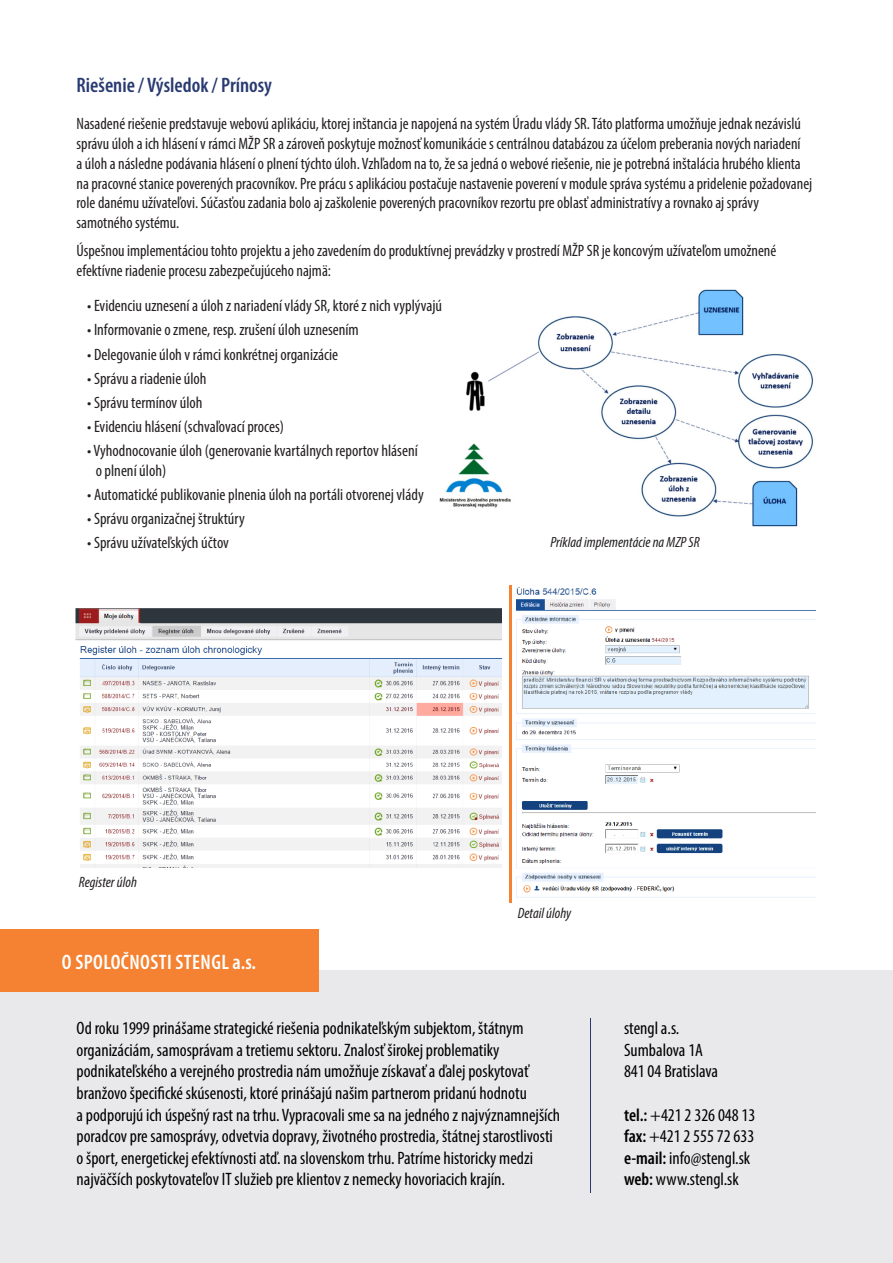
<style>
.page{position:relative;width:893px;height:1263px;background:#fff}
.page>*{position:absolute;margin:0;border:0;box-sizing:border-box;transform-origin:0 0}
.Nadpis{font:600 condensed 21px "Myriad Pro";color:#283a71}
.t1{font:600 condensed 21px "Myriad Pro";letter-spacing:.02em;color:#fff}
.t2{font:condensed 18px/21.6px "Myriad Pro";color:#000}
.TextNormal{font:condensed 16.5px/19.8px "Myriad Pro";color:#231f20}
.TextNormal-2{font:italic condensed 15px "Myriad Pro";color:#231f20}
.s1{font-weight:600}
</style>
<div class="page">
<img style="left:75px;top:608px;width:427px;height:259px">
<div style="left:0;top:971px;width:893px;height:292px;background:#e9e9eb"></div>
<div style="left:0;top:929px;width:319px;height:62px;background:#f48232"></div>
<hr style="left:590px;top:1018px;width:1px;height:175px;background:#283a71">
<img style="left:516px;top:586px;width:299px;height:312px">
<img style="left:439px;top:289px;width:374px;height:238px">
<hr style="left:509px;top:585px;width:3px;height:317px;background:#f48232">
<p class="Nadpis" style="left:77px;top:74px;width:197px">Riešenie / Výsledok / Prínosy</p>
<p class="TextNormal" style="left:77px;top:114px;width:737px">Nasadené riešenie predstavuje webovú aplikáciu, ktorej inštancia je napojená na systém Úradu vlády SR. Táto platforma umožňuje jednak nezávislú správu úloh a ich hlásení v rámci MŽP SR a zároveň poskytuje možnosť komunikácie s centrálnou databázou za účelom preberania nových nariadení<br>a úloh a následne podávania hlásení o plnení týchto úloh. Vzhľadom na to, že sa jedná o webové riešenie, nie je potrebná inštalácia hrubého klienta na pracovné stanice poverených pracovníkov. Pre prácu s aplikáciou postačuje nastavenie poverení v module správa systému a pridelenie požadovanej role danému užívateľovi. Súčasťou zadania bolo aj zaškolenie poverených pracovníkov rezortu pre oblasť administratívy a rovnako aj správy samotného systému.</p>
<p class="TextNormal" style="left:77px;top:241px;width:701px">Úspešnou implementáciou tohto projektu a jeho zavedením do produktívnej prevádzky v prostredí MŽP SR je koncovým užívateľom umožnené efektívne riadenie procesu zabezpečujúceho najmä:</p>
<p class="TextNormal" style="left:87px;top:296px;width:356px">• Evidenciu uznesení a úloh z nariadení vlády SR, ktoré z nich vyplývajú</p>
<p class="TextNormal" style="left:87px;top:320px;width:273px">• Informovanie o zmene, resp. zrušení úloh uznesením</p>
<p class="TextNormal" style="left:87px;top:344px;width:253px">• Delegovanie úloh v rámci konkrétnej organizácie</p>
<p class="TextNormal" style="left:87px;top:368px;width:121px">• Správu a riadenie úloh</p>
<p class="TextNormal" style="left:87px;top:392px;width:117px">• Správu termínov úloh</p>
<p class="TextNormal" style="left:87px;top:416px;width:198px">• Evidenciu hlásení (schvaľovací proces)</p>
<p class="TextNormal" style="left:96px;top:440px;width:324px;text-indent:-9px">• Vyhodnocovanie úloh (generovanie kvartálnych reportov hlásení o plnení úloh)</p>
<p class="TextNormal" style="left:87px;top:484px;width:338px">• Automatické publikovanie plnenia úloh na portáli otvorenej vlády</p>
<p class="TextNormal" style="left:87px;top:508px;width:159px">• Správu organizačnej štruktúry</p>
<p class="TextNormal" style="left:87px;top:532px;width:143px">• Správu užívateľských účtov</p>
<p class="TextNormal-2" style="left:550px;top:533px;width:151px">Príklad implementácie na MŽP SR</p>
<p class="TextNormal-2" style="left:79px;top:873px;width:60px">Register úloh</p>
<p class="t1" style="left:62px;top:951px;width:196px">O SPOLOČNOSTI STENGL a.s.</p>
<p class="TextNormal-2" style="left:518px;top:904px;width:55px">Detail úlohy</p>
<p class="t2" style="left:77px;top:1017px;width:485px">Od roku 1999 prinášame strategické riešenia podnikateľským subjektom, štátnym organizáciám, samosprávam a tretiemu sektoru. Znalosť širokej problematiky podnikateľského a verejného prostredia nám umožňuje získavať a ďalej poskytovať branžovo špecifické skúsenosti, ktoré prinášajú našim partnerom pridanú hodnotu<br>a podporujú ich úspešný rast na trhu. Vypracovali sme sa na jedného z najvýznamnejších poradcov pre samosprávy, odvetvia dopravy, životného prostredia, štátnej starostlivosti o šport, energetickej efektívnosti atď. na slovenskom trhu. Patríme historicky medzi najväčších poskytovateľov IT služieb pre klientov z nemecky hovoriacich krajín.</p>
<p class="t2" style="left:624px;top:1017px;width:57px">stengl a.s.</p>
<p class="t2" style="left:624px;top:1039px;width:81px">Sumbalova 1A</p>
<p class="t2" style="left:624px;top:1060px;width:96px">841 04 Bratislava</p>
<p class="t2" style="left:624px;top:1103px;width:133px"><span class="s1">tel.:</span> +421 2 326 048 13</p>
<p class="t2" style="left:624px;top:1125px;width:132px"><span class="s1">fax:</span> +421 2 555 72 633</p>
<p class="t2" style="left:624px;top:1147px;width:128px"><span class="s1">e-mail:</span> info@stengl.sk</p>
<p class="t2" style="left:624px;top:1168px;width:116px"><span class="s1">web:</span> www.stengl.sk</p>
</div>
